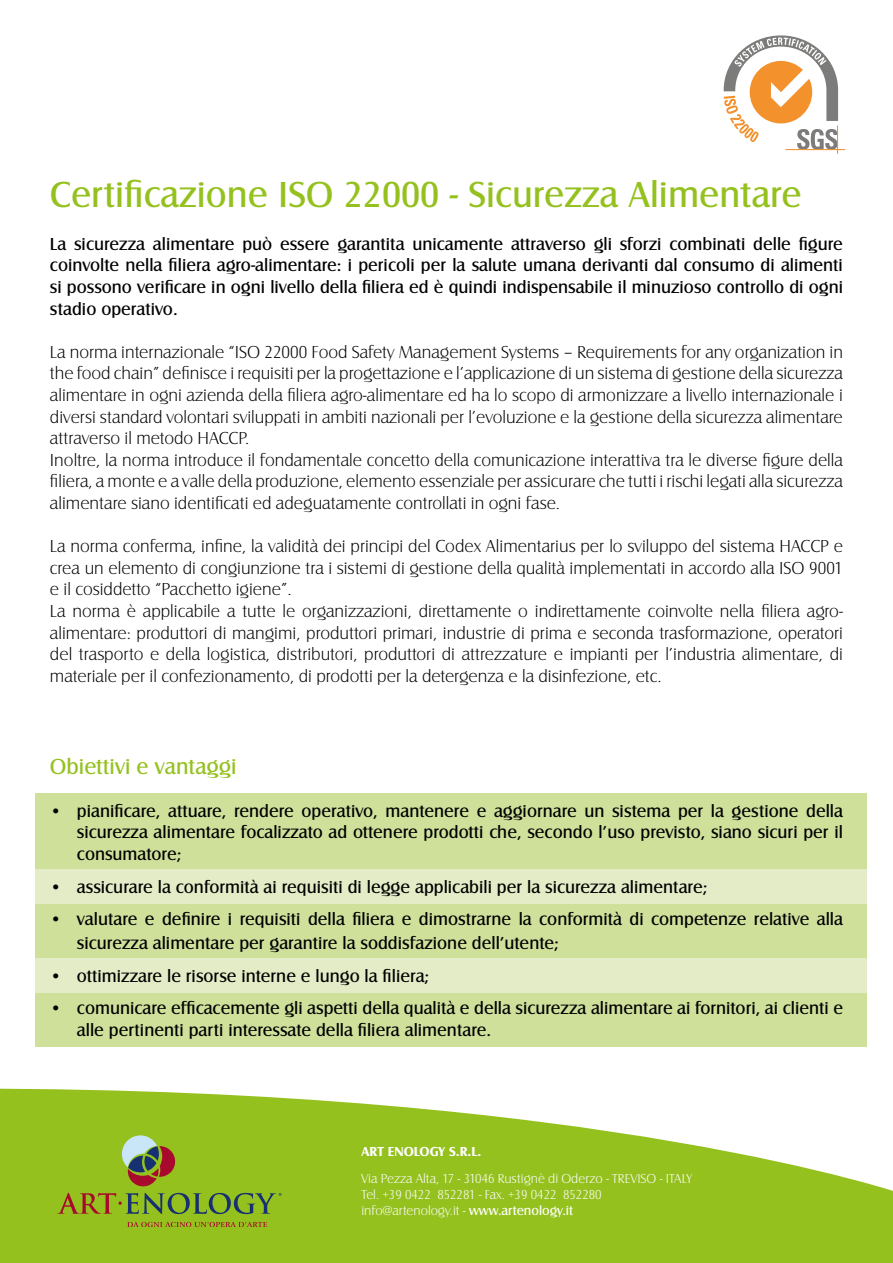
<style>
.page{position:relative;width:893px;height:1263px;background:#fff}
.page>*{position:absolute;margin:0;border:0;box-sizing:border-box;transform-origin:0 0}
.t1{font:37.5px "Castle T";color:#95c11f}
.t2{font:22.5px "Castle T";color:#95c11f}
.t3{font:18px/21.6px "Castle T Ligh";color:#000}
.t4{font:18px/21.6px "Castle T";color:#000;text-align:justify}
.t5{font:13.5px/16.2px "Castle T Ligh";color:#fff}
.t6{font:700 13.5px "Castle T";color:#fff}
.s1{font-family:"Castle T"}
</style>
<div class="page">
<div style="left:35px;top:794px;width:832px;height:75px;background:#cfe09b"></div>
<div style="left:35px;top:904px;width:832px;height:54px;background:#cfe09b"></div>
<div style="left:35px;top:992px;width:832px;height:55px;background:#cfe09b"></div>
<div style="left:35px;top:869px;width:832px;height:35px;background:#e3ecc6"></div>
<div style="left:35px;top:958px;width:832px;height:34px;background:#e3ecc6"></div>
<svg style="left:0;top:1089px;width:893px;height:174px;fill:#95c11f"></svg>
<svg style="left:122px;top:1135px;width:53px;height:51px"></svg>
<svg style="left:127px;top:1222px;width:140px;height:5px"></svg>
<svg style="left:57px;top:1193px;width:225px;height:21px"></svg>
<hr style="left:785px;top:149px;width:60px;height:1px;background:#f3912d">
<svg style="left:724px;top:35px;width:114px;height:119px"></svg>
<h1 class="t1" style="left:50px;top:173px;width:753px">Certificazione ISO 22000 - Sicurezza Alimentare</h1>
<p class="t4" style="left:50px;top:233px;width:795px">La sicurezza alimentare può essere garantita unicamente attraverso gli sforzi combinati delle figure coinvolte nella filiera agro-alimentare: i pericoli per la salute umana derivanti dal consumo di alimenti si possono verificare in ogni livello della filiera ed è quindi indispensabile il minuzioso controllo di ogni stadio operativo.</p>
<p class="t3" style="left:50px;top:341px;width:795px">La norma internazionale “ISO 22000 Food Safety Management Systems – Requirements for any organization in the food chain” definisce i requisiti per la progettazione e l’applicazione di un sistema di gestione della sicurezza alimentare in ogni azienda della filiera agro-alimentare ed ha lo scopo di armonizzare a livello internazionale i diversi standard volontari sviluppati in ambiti nazionali per l’evoluzione e la gestione della sicurezza alimentare attraverso il metodo HACCP.<br>Inoltre, la norma introduce il fondamentale concetto della comunicazione interattiva tra le diverse figure della filiera, a monte e a valle della produzione, elemento essenziale per assicurare che tutti i rischi legati alla sicurezza alimentare siano identificati ed adeguatamente controllati in ogni fase.</p>
<p class="t3" style="left:50px;top:535px;width:795px">La norma conferma, infine, la validità dei principi del Codex Alimentarius per lo sviluppo del sistema HACCP e crea un elemento di congiunzione tra i sistemi di gestione della qualità implementati in accordo alla ISO 9001 e il cosiddetto “Pacchetto igiene”.<br>La norma è applicabile a tutte le organizzazioni, direttamente o indirettamente coinvolte nella filiera agro&shy;alimentare: produttori di mangimi, produttori primari, industrie di prima e seconda trasformazione, operatori del trasporto e della logistica, distributori, produttori di attrezzature e impianti per l’industria alimentare, di materiale per il confezionamento, di prodotti per la detergenza e la disinfezione, etc.</p>
<p class="t2" style="left:50px;top:754px;width:188px">Obiettivi e vantaggi</p>
<p class="t4" style="left:77px;top:800px;width:767px;text-indent:-27px">• pianificare, attuare, rendere operativo, mantenere e aggiornare un sistema per la gestione della sicurezza alimentare focalizzato ad ottenere prodotti che, secondo l’uso previsto, siano sicuri per il consumatore;</p>
<p class="t4" style="left:50px;top:875px;width:659px">• assicurare la conformità ai requisiti di legge applicabili per la sicurezza alimentare;</p>
<p class="t4" style="left:77px;top:907px;width:768px;line-height:24px;text-indent:-27px">• valutare e definire i requisiti della filiera e dimostrarne la conformità di competenze relative alla sicurezza alimentare per garantire la soddisfazione dell’utente;</p>
<p class="t4" style="left:50px;top:964px;width:381px">• ottimizzare le risorse interne e lungo la filiera;</p>
<p class="t4" style="left:77px;top:997px;width:768px;text-indent:-27px">• comunicare efficacemente gli aspetti della qualità e della sicurezza alimentare ai fornitori, ai clienti e alle pertinenti parti interessate della filiera alimentare.</p>
<p class="t6" style="left:361px;top:1143px;width:121px">ART ENOLOGY S.R.L.</p>
<p class="t5" style="left:361px;top:1170px;width:332px">Via Pezza Alta, 17 - 31046 Rustignè di Oderzo - TREVISO - ITALY<br>Tel. +39 0422 852281 - Fax. +39 0422 852280 info@artenology.it - <span class="s1">www.artenology.it</span></p>
</div>
